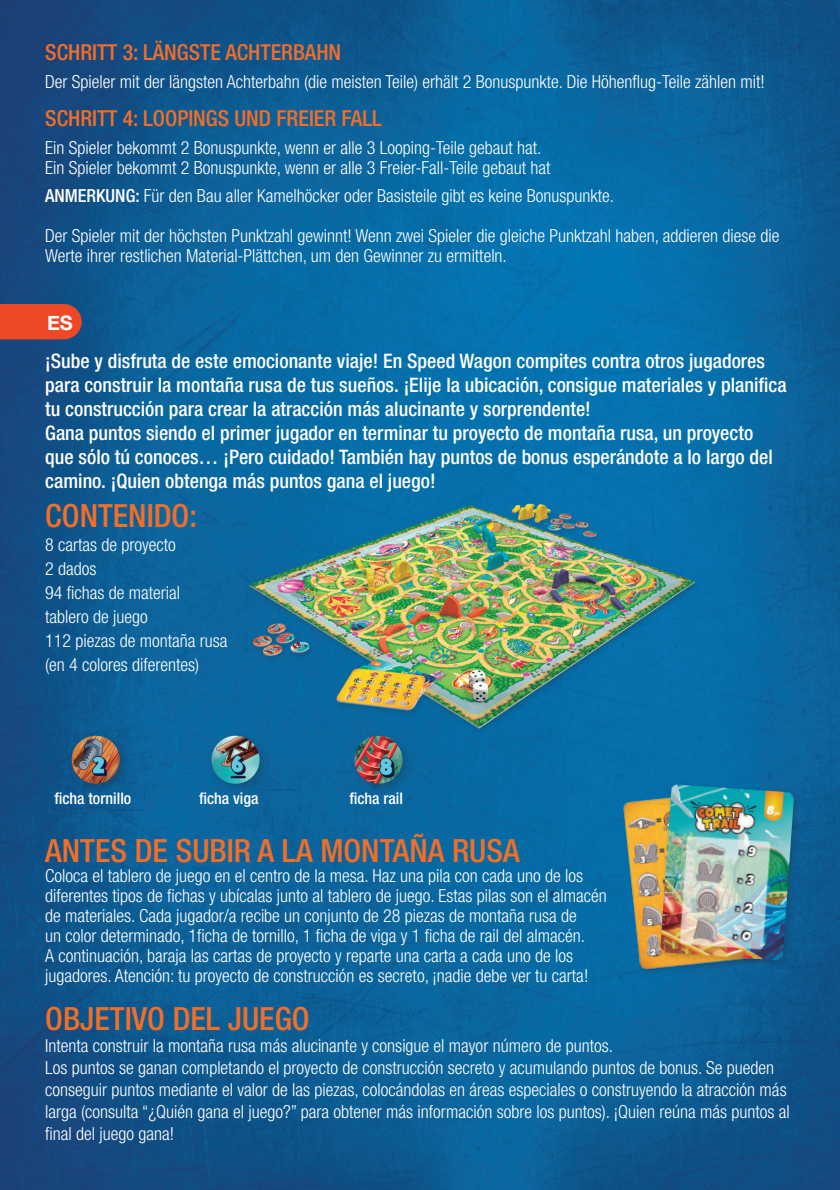
<style>
.page{position:relative;width:840px;height:1190px;background:#fff}
.page>*{position:absolute;margin:0;border:0;box-sizing:border-box;transform-origin:0 0}
.t1{font:500 condensed 32px "Helvetica Neue LT Std";color:#f36e27}
.t2{font:500 condensed 22px "Helvetica Neue LT Std";color:#f36e27}
.t3{font:500 condensed 20px/24px "Helvetica Neue LT Std";color:#fff}
.t4{font:700 20px "Helvetica Neue";color:#fff}
.t5{font:300 condensed 18px/20px "Helvetica Neue LT Std";color:#fff}
.t6{font:500 condensed 16px "Helvetica Neue LT Std";color:#fff}
.s1{font-weight:500}
</style>
<div class="page">
<img style="left:0;top:0;width:839px;height:1189px">
<div style="left:0;top:304px;width:82px;height:35px;background:#ef4827"></div>
<img style="left:244px;top:493px;width:456px;height:251px">
<div style="left:205px;top:729px;width:67px;height:67px;background:#231f20;opacity:.25"></div>
<img style="left:211px;top:735px;width:48px;height:48px;border-radius:24px">
<div style="left:66px;top:729px;width:67px;height:67px;background:#231f20;opacity:.25"></div>
<img style="left:72px;top:735px;width:48px;height:48px;border-radius:24px">
<div style="left:348px;top:729px;width:67px;height:67px;background:#231f20;opacity:.25"></div>
<img style="left:354px;top:735px;width:48px;height:48px;border-radius:24px">
<img style="left:620px;top:787px;width:145px;height:187px">
<div style="left:656px;top:780px;width:146px;height:188px;background:#231f20;opacity:.25"></div>
<img style="left:659px;top:784px;width:135px;height:176px">
<p class="t2" style="left:45px;top:39px;width:297px">SCHRITT 3: LÄNGSTE ACHTERBAHN</p>
<p class="t5" style="left:45px;top:71px;width:721px">Der Spieler mit der längsten Achterbahn (die meisten Teile) erhält 2 Bonuspunkte. Die Höhenflug-Teile zählen mit!</p>
<p class="t2" style="left:45px;top:105px;width:338px">SCHRITT 4: LOOPINGS UND FREIER FALL</p>
<p class="t5" style="left:45px;top:137px;width:497px">Ein Spieler bekommt 2 Bonuspunkte, wenn er alle 3 Looping-Teile gebaut hat.</p>
<p class="t5" style="left:45px;top:157px;width:506px">Ein Spieler bekommt 2 Bonuspunkte, wenn er alle 3 Freier-Fall-Teile gebaut hat</p>
<p class="t5" style="left:45px;top:185px;width:570px"><span class="s1">ANMERKUNG:</span> Für den Bau aller Kamelhöcker oder Basisteile gibt es keine Bonuspunkte.</p>
<p class="t5" style="left:45px;top:225px;width:735px">Der Spieler mit der höchsten Punktzahl gewinnt! Wenn zwei Spieler die gleiche Punktzahl haben, addieren diese die<br>Werte ihrer restlichen Material-Plättchen, um den Gewinner zu ermitteln.</p>
<p class="t4" style="left:47px;top:307px;width:27px">ES</p>
<p class="t3" style="left:45px;top:349px;width:742px">¡Sube y disfruta de este emocionante viaje! En Speed Wagon compites contra otros jugadores para construir la montaña rusa de tus sueños. ¡Elije la ubicación, consigue materiales y planifica tu construcción para crear la atracción más alucinante y sorprendente!</p>
<p class="t3" style="left:45px;top:421px;width:729px">Gana puntos siendo el primer jugador en terminar tu proyecto de montaña rusa, un proyecto que sólo tú conoces… ¡Pero cuidado! También hay puntos de bonus esperándote a lo largo del camino. ¡Quien obtenga más puntos gana el juego!</p>
<p class="t1" style="left:45px;top:496px;width:153px">CONTENIDO:</p>
<p class="t5" style="left:45px;top:534px;width:132px">8 cartas de proyecto</p>
<p class="t5" style="left:45px;top:558px;width:53px">2 dados</p>
<p class="t5" style="left:45px;top:582px;width:136px">94 fichas de material</p>
<p class="t5" style="left:45px;top:606px;width:104px">tablero de juego</p>
<p class="t5" style="left:45px;top:630px;width:184px">112 piezas de montaña rusa</p>
<p class="t5" style="left:45px;top:654px;width:155px">(en 4 colores diferentes)</p>
<p class="t6" style="left:54px;top:788px;width:78px">ficha tornillo</p>
<p class="t6" style="left:199px;top:788px;width:61px">ficha viga</p>
<p class="t6" style="left:349px;top:788px;width:55px">ficha rail</p>
<p class="t1" style="left:45px;top:831px;width:476px">ANTES DE SUBIR A LA MONTAÑA RUSA</p>
<p class="t5" style="left:45px;top:865px;width:563px">Coloca el tablero de juego en el centro de la mesa. Haz una pila con cada uno de los diferentes tipos de fichas y ubícalas junto al tablero de juego. Estas pilas son el almacén de materiales. Cada jugador/a recibe un conjunto de 28 piezas de montaña rusa de<br>un color determinado, 1ficha de tornillo, 1 ficha de viga y 1 ficha de rail del almacén.<br>A continuación, baraja las cartas de proyecto y reparte una carta a cada uno de los jugadores. Atención: tu proyecto de construcción es secreto, ¡nadie debe ver tu carta!</p>
<p class="t1" style="left:45px;top:999px;width:266px">OBJETIVO DEL JUEGO</p>
<p class="t5" style="left:45px;top:1035px;width:569px">Intenta construir la montaña rusa más alucinante y consigue el mayor número de puntos.</p>
<p class="t5" style="left:45px;top:1056px;width:745px;line-height:22px">Los puntos se ganan completando el proyecto de construcción secreto y acumulando puntos de bonus. Se pueden conseguir puntos mediante el valor de las piezas, colocándolas en áreas especiales o construyendo la atracción más larga (consulta “¿Quién gana el juego?” para obtener más información sobre los puntos). ¡Quien reúna más puntos al final del juego gana!</p>
</div>
